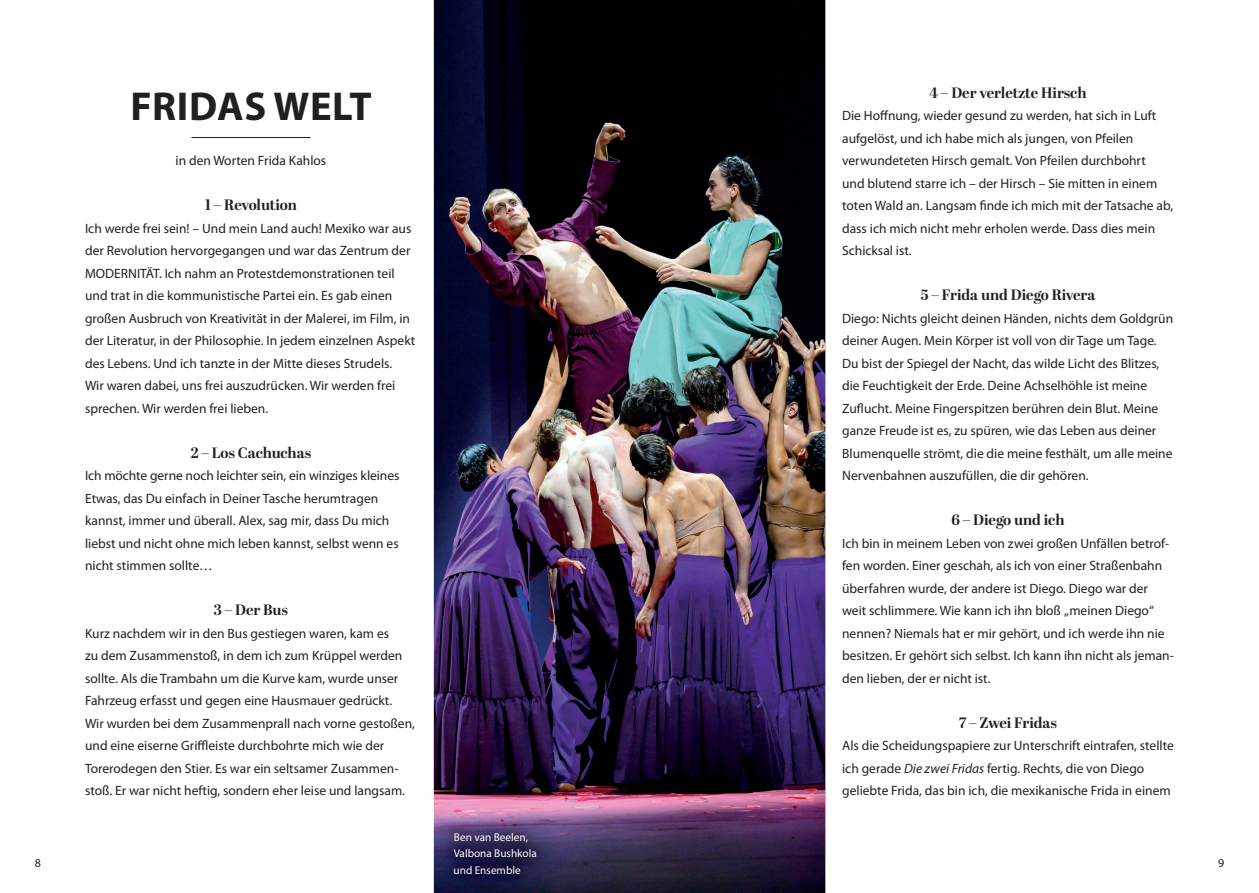
<style>
.page{position:relative;width:1259px;height:893px;background:#fff}
.page>*{position:absolute;margin:0;border:0;box-sizing:border-box;transform-origin:0 0}
.t1{font:700 40.5px "Myriad Pro";letter-spacing:.015em;color:#231f20}
.t2{font:700 15px "Abril Display";letter-spacing:-.005em;color:#231f20}
.t3{font:13.5px/22.5px "Myriad Pro";color:#231f20}
.t4{font:12px "Myriad Pro";color:#231f20}
.t5{font:11.25px/16.5px "Myriad Pro";color:#fff}
.s1{font-style:italic}
</style>
<div class="page">
<hr style="left:191px;top:137px;width:119px;height:1px;background:#231f20">
<img style="left:434px;top:0;width:391px;height:893px">
<img style="left:441px;top:819px;width:108px;height:68px">
<h1 class="t1" style="left:130px;top:80px;width:243px">FRIDAS WELT</h1>
<p class="t3" style="left:176px;top:149px;width:152px">in den Worten Frida Kahlos</p>
<p class="t2" style="left:205px;top:195px;width:94px">1 – Revolution</p>
<p class="t3" style="left:85px;top:217px;width:331px">Ich werde frei sein! – Und mein Land auch! Mexiko war aus der Revolution hervorgegangen und war das Zentrum der MODERNITÄT. Ich nahm an Protestdemonstrationen teil und trat in die kommunistische Partei ein. Es gab einen großen Ausbruch von Kreativität in der Malerei, im Film, in der Literatur, in der Philosophie. In jedem einzelnen Aspekt des Lebens. Und ich tanzte in der Mitte dieses Strudels.<br>Wir waren dabei, uns frei auszudrücken. Wir werden frei sprechen. Wir werden frei lieben.</p>
<p class="t2" style="left:191px;top:442px;width:122px">2 – Los Cachuchas</p>
<p class="t3" style="left:85px;top:464px;width:316px">Ich möchte gerne noch leichter sein, ein winziges kleines Etwas, das Du einfach in Deiner Tasche herumtragen kannst, immer und überall. Alex, sag mir, dass Du mich liebst und nicht ohne mich leben kannst, selbst wenn es nicht stimmen sollte…</p>
<p class="t2" style="left:214px;top:600px;width:76px">3 – Der Bus</p>
<p class="t3" style="left:85px;top:622px;width:331px">Kurz nachdem wir in den Bus gestiegen waren, kam es<br>zu dem Zusammenstoß, in dem ich zum Krüppel werden sollte. Als die Trambahn um die Kurve kam, wurde unser Fahrzeug erfasst und gegen eine Hausmauer gedrückt.<br>Wir wurden bei dem Zusammenprall nach vorne gestoßen, und eine eiserne Griffleiste durchbohrte mich wie der Torerodegen den Stier. Es war ein seltsamer Zusammen&shy;stoß. Er war nicht heftig, sondern eher leise und langsam.</p>
<p class="t2" style="left:929px;top:82px;width:158px">4 – Der verletzte Hirsch</p>
<p class="t3" style="left:842px;top:104px;width:332px">Die Hoffnung, wieder gesund zu werden, hat sich in Luft aufgelöst, und ich habe mich als jungen, von Pfeilen verwundeteten Hirsch gemalt. Von Pfeilen durchbohrt<br>und blutend starre ich – der Hirsch – Sie mitten in einem toten Wald an. Langsam finde ich mich mit der Tatsache ab, dass ich mich nicht mehr erholen werde. Dass dies mein Schicksal ist.</p>
<p class="t2" style="left:920px;top:285px;width:176px">5 – Frida und Diego Rivera</p>
<p class="t3" style="left:842px;top:307px;width:332px">Diego: Nichts gleicht deinen Händen, nichts dem Goldgrün deiner Augen. Mein Körper ist voll von dir Tage um Tage.<br>Du bist der Spiegel der Nacht, das wilde Licht des Blitzes, die Feuchtigkeit der Erde. Deine Achselhöhle ist meine Zuflucht. Meine Fingerspitzen berühren dein Blut. Meine ganze Freude ist es, zu spüren, wie das Leben aus deiner Blumenquelle strömt, die die meine festhält, um alle meine Nervenbahnen auszufüllen, die dir gehören.</p>
<p class="t2" style="left:951px;top:510px;width:115px">6 – Diego und ich</p>
<p class="t3" style="left:842px;top:532px;width:333px">Ich bin in meinem Leben von zwei großen Unfällen betrof&shy;fen worden. Einer geschah, als ich von einer Straßenbahn überfahren wurde, der andere ist Diego. Diego war der weit schlimmere. Wie kann ich ihn bloß „meinen Diego“ nennen? Niemals hat er mir gehört, und ich werde ihn nie besitzen. Er gehört sich selbst. Ich kann ihn nicht als jeman&shy;den lieben, der er nicht ist.</p>
<p class="t2" style="left:959px;top:712px;width:99px">7 – Zwei Fridas</p>
<p class="t3" style="left:842px;top:734px;width:333px">Als die Scheidungspapiere zur Unterschrift eintrafen, stellte ich gerade <span class="s1">Die zwei Fridas</span> fertig. Rechts, die von Diego geliebte Frida, das bin ich, die mexikanische Frida in einem</p>
<p class="t5" style="left:453px;top:829px;width:85px">Ben van Beelen,<br>Valbona Bushkola und Ensemble</p>
<p class="t4" style="left:35px;top:855px;width:8px">8</p>
<p class="t4" style="left:1218px;top:855px;width:8px">9</p>
</div>
